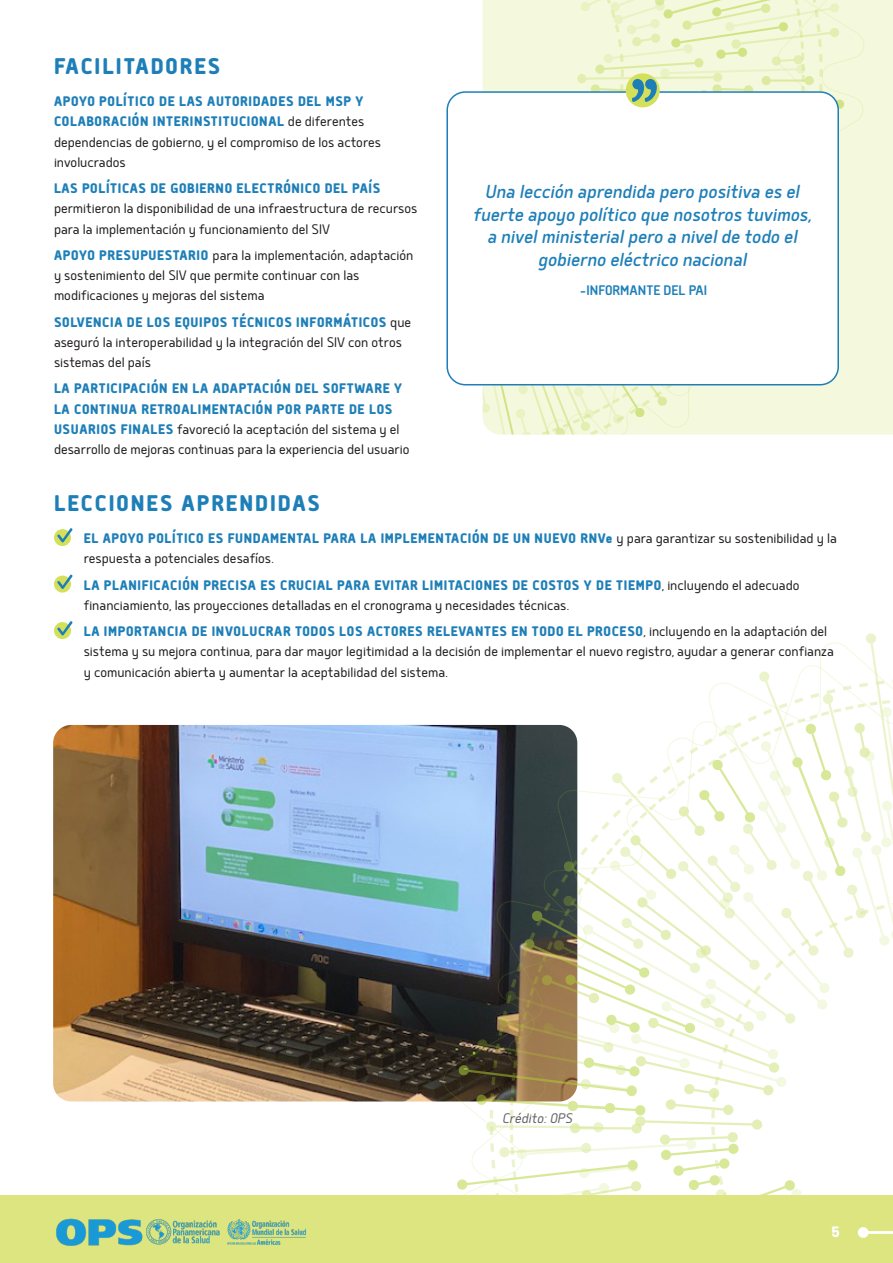
<style>
.page{position:relative;width:893px;height:1263px;background:#fff}
.page>*{position:absolute;margin:0;border:0;box-sizing:border-box;transform-origin:0 0}
.t1{font:800 27px "Delm";letter-spacing:.075em;color:#1e7fb8}
.Quote_text{font:italic 22.5px/22.5px "Delm";color:#1e7fb8;text-align:center}
.t2{font:800 18px "Delm";color:#fff}
.Text_with_icon_bulle{font:300 16.5px/20.2px "Delm";color:#231f20}
.Body_Text{font:300 16.5px/20.2px "Delm";color:#231f20}
.Body_Text-2{font:800 16.5px/20.2px "Delm";letter-spacing:.04em;color:#1e7fb8}
.Quote_Attribution{font:500 16.5px "Delm";color:#1e7fb8}
.Body_Text-3{font:italic 300 16.5px "Delm";color:#636366}
.s1{font-weight:800;color:#1e7fb8}
.s2{font-weight:300;color:#231f20}
</style>
<div class="page">
<div style="left:0;top:1195px;width:893px;height:68px;background:#dce57f"></div>
<hr style="left:863px;top:1231px;width:30px;height:3px;background:#fff">
<div style="left:858px;top:1227px;width:11px;height:11px;background:#fff;border-radius:50%"></div>
<img style="left:56px;top:1218px;width:250px;height:27px">
<img style="left:53px;top:725px;width:390px;height:376px">
<div style="left:864px;top:0;width:29px;height:435px;background:#f4f8dd"></div>
<div style="left:845px;top:0;width:19px;height:435px;background:#f4f8dd"></div>
<div style="left:54px;top:529px;width:17px;height:17px;background:#d4e05a;border-radius:50%"></div>
<svg style="left:57px;top:528px;width:16px;height:14px"></svg>
<svg style="left:54px;top:576px;width:17px;height:17px"></svg>
<svg style="left:57px;top:574px;width:16px;height:15px"></svg>
<div style="left:54px;top:622px;width:17px;height:17px;background:#d4e05a;border-radius:50%"></div>
<svg style="left:57px;top:621px;width:16px;height:14px"></svg>
<svg style="left:443px;top:724px;width:14px;height:378px;background:#728ea3"></svg>
<svg style="left:457px;top:633px;width:436px;height:562px"></svg>
<svg style="left:483px;top:0;width:362px;height:435px"></svg>
<h1 class="t1" style="left:54px;top:50px;width:168px">FACILITADORES</h1>
<p class="Body_Text" style="left:54px;top:90px;width:328px"><span class="s1">APOYO POLÍTICO DE LAS AUTORIDADES DEL MSP Y COLABORACIÓN INTERINSTITUCIONAL</span> de diferentes dependencias de gobierno, y el compromiso de los actores involucrados</p>
<p class="Body_Text" style="left:54px;top:177px;width:365px"><span class="s1">LAS POLÍTICAS DE GOBIERNO ELECTRÓNICO DEL PAÍS </span>permitieron la disponibilidad de una infraestructura de recursos para la implementación y funcionamiento del SIV</p>
<p class="Body_Text" style="left:54px;top:244px;width:361px"><span class="s1">APOYO PRESUPUESTARIO</span> para la implementación, adaptación y sostenimiento del SIV que permite continuar con las modificaciones y mejoras del sistema</p>
<p class="Body_Text" style="left:54px;top:311px;width:359px"><span class="s1">SOLVENCIA DE LOS EQUIPOS TÉCNICOS INFORMÁTICOS</span> que aseguró la interoperabilidad y la integración del SIV con otros sistemas del país</p>
<p class="Body_Text-2" style="left:54px;top:378px;width:357px">LA PARTICIPACIÓN EN LA ADAPTACIÓN DEL SOFTWARE Y LA CONTINUA RETROALIMENTACIÓN POR PARTE DE LOS USUARIOS FINALES <span class="s2">favoreció la aceptación del sistema y el desarrollo de mejoras continuas para la experiencia del usuario</span></p>
<h1 class="t1" style="left:54px;top:487px;width:267px">LECCIONES APRENDIDAS</h1>
<p class="Text_with_icon_bulle" style="left:84px;top:527px;width:755px"><span class="s1">EL APOYO POLÍTICO ES FUNDAMENTAL PARA LA IMPLEMENTACIÓN DE UN NUEVO RNVe</span> y para garantizar su sostenibilidad y la respuesta a potenciales desafíos.</p>
<p class="Text_with_icon_bulle" style="left:84px;top:574px;width:717px"><span class="s1">LA PLANIFICACIÓN PRECISA ES CRUCIAL PARA EVITAR LIMITACIONES DE COSTOS Y DE TIEMPO</span>, incluyendo el adecuado financiamiento, las proyecciones detalladas en el cronograma y necesidades técnicas.</p>
<p class="Text_with_icon_bulle" style="left:84px;top:620px;width:752px"><span class="s1">LA IMPORTANCIA DE INVOLUCRAR TODOS LOS ACTORES RELEVANTES EN TODO EL PROCESO</span>, incluyendo en la adaptación del sistema y su mejora continua, para dar mayor legitimidad a la decisión de implementar el nuevo registro, ayudar a generar confianza y comunicación abierta y aumentar la aceptabilidad del sistema.</p>
<p class="Quote_text" style="left:473px;top:179px;width:340px">Una lección aprendida pero positiva es el fuerte apoyo político que nosotros tuvimos, a nivel ministerial pero a nivel de todo el gobierno eléctrico nacional</p>
<p class="Quote_Attribution" style="left:580px;top:281px;width:129px">-INFORMANTE DEL PAI</p>
<p class="Body_Text-3" style="left:502px;top:1108px;width:72px">Crédito: OPS</p>
<p class="t2" style="left:831px;top:1220px;width:10px">5</p>
</div>
